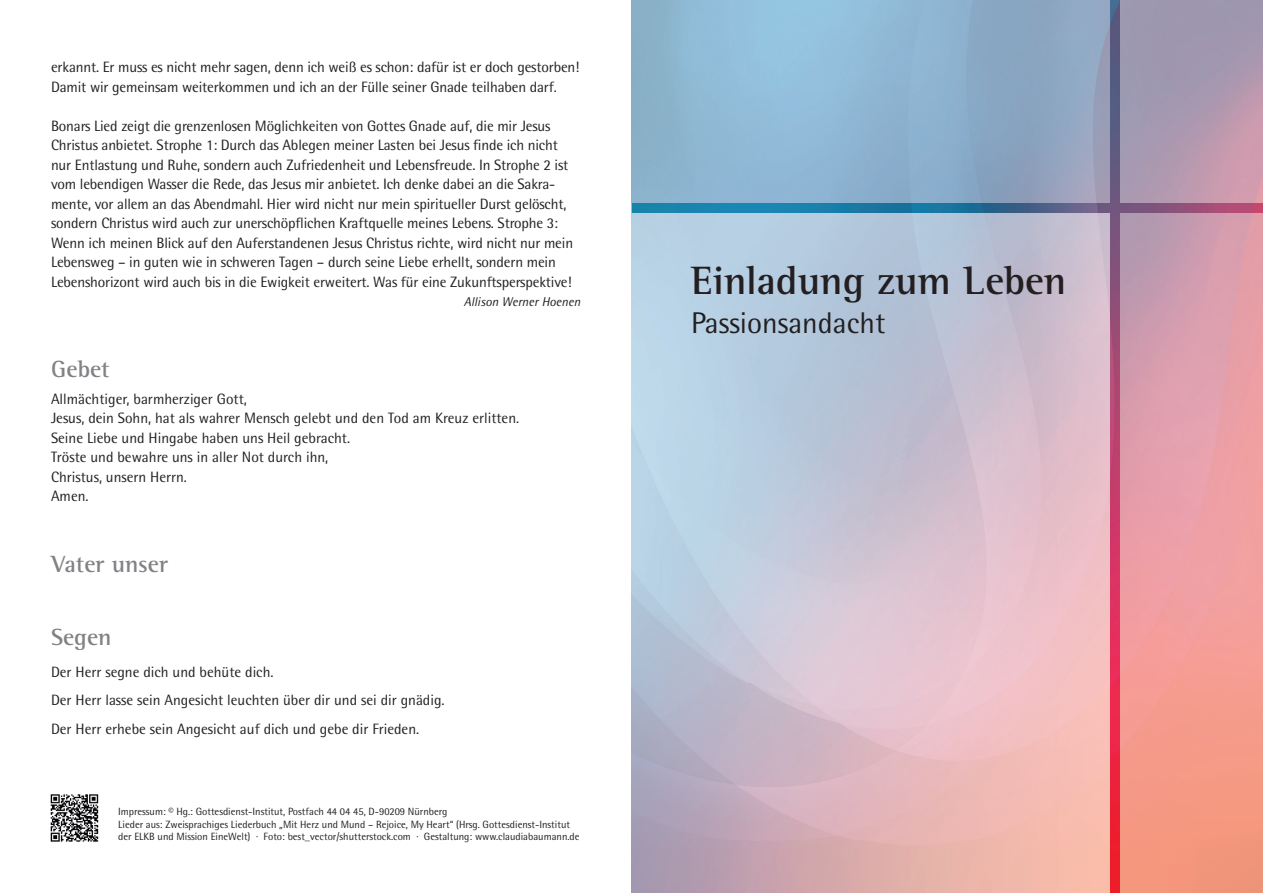
<style>
.page{position:relative;width:1263px;height:893px;background:#fff}
.page>*{position:absolute;margin:0;border:0;box-sizing:border-box;transform-origin:0 0}
.t1{font:700 40.5px "Agfa Rotis Semi Serif";color:#231f20}
.t2{font:30px "Agfa Rotis Semisans";color:#231f20}
.t3{font:700 24px "Agfa Rotis Semi Serif";color:#808285}
.t4{font:15px/19.5px "Agfa Rotis Semisans";letter-spacing:-.01em;color:#231f20}
.t5{font:italic 12.75px "Agfa Rotis Semisans";color:#231f20}
.t6{font:10.5px/12.6px "Agfa Rotis Semisans";color:#231f20}
</style>
<div class="page">
<img style="left:631px;top:0;width:632px;height:893px">
<img style="left:631px;top:0;width:478px;height:203px">
<img style="left:1120px;top:0;width:143px;height:203px">
<img style="left:631px;top:214px;width:478px;height:679px">
<img style="left:1120px;top:214px;width:143px;height:679px">
<img style="left:50px;top:794px;width:49px;height:48px">
<p class="t4" style="left:51px;top:57px;width:530px">erkannt. Er muss es nicht mehr sagen, denn ich weiß es schon: dafür ist er doch gestorben!<br>Damit wir gemeinsam weiterkommen und ich an der Fülle seiner Gnade teilhaben darf.</p>
<p class="t4" style="left:51px;top:116px;width:524px">Bonars Lied zeigt die grenzenlosen Möglichkeiten von Gottes Gnade auf, die mir Jesus Christus anbietet. Strophe 1: Durch das Ablegen meiner Lasten bei Jesus finde ich nicht nur Entlastung und Ruhe, sondern auch Zufriedenheit und Lebensfreude. In Strophe 2 ist vom lebendigen Wasser die Rede, das Jesus mir anbietet. Ich denke dabei an die Sakra&shy;mente, vor allem an das Abendmahl. Hier wird nicht nur mein spiritueller Durst gelöscht, sondern Christus wird auch zur unerschöpflichen Kraftquelle meines Lebens. Strophe 3:<br>Wenn ich meinen Blick auf den Auferstandenen Jesus Christus richte, wird nicht nur mein Lebensweg – in guten wie in schweren Tagen – durch seine Liebe erhellt, sondern mein Lebenshorizont wird auch bis in die Ewigkeit erweitert. Was für eine Zukunftsperspektive!</p>
<p class="t5" style="left:464px;top:294px;width:118px">Allison Werner Hoenen</p>
<h3 class="t3" style="left:51px;top:354px;width:60px">Gebet</h3>
<p class="t4" style="left:51px;top:389px;width:470px">Allmächtiger, barmherziger Gott,<br>Jesus, dein Sohn, hat als wahrer Mensch gelebt und den Tod am Kreuz erlitten.<br>Seine Liebe und Hingabe haben uns Heil gebracht.<br>Tröste und bewahre uns in aller Not durch ihn,<br>Christus, unsern Herrn.<br>Amen.</p>
<h3 class="t3" style="left:51px;top:549px;width:118px">Vater unser</h3>
<h3 class="t3" style="left:51px;top:623px;width:62px">Segen</h3>
<p class="t4" style="left:51px;top:657px;width:395px;line-height:28.5px">Der Herr segne dich und behüte dich.<br>Der Herr lasse sein Angesicht leuchten über dir und sei dir gnädig.<br>Der Herr erhebe sein Angesicht auf dich und gebe dir Frieden.</p>
<p class="t6" style="left:118px;top:805px;width:463px">Impressum: © Hg.: Gottesdienst-Institut, Postfach 44 04 45, D-90209 Nürnberg<br>Lieder aus: Zweisprachiges Liederbuch „Mit Herz und Mund – Rejoice, My Heart“ (Hrsg. Gottesdienst-Institut der ELKB und Mission EineWelt) · Foto: best_vector/shutterstock.com · Gestaltung: www.claudiabaumann.de</p>
<h1 class="t1" style="left:691px;top:256px;width:377px">Einladung zum Leben</h1>
<h2 class="t2" style="left:691px;top:305px;width:196px">Passionsandacht</h2>
</div>
